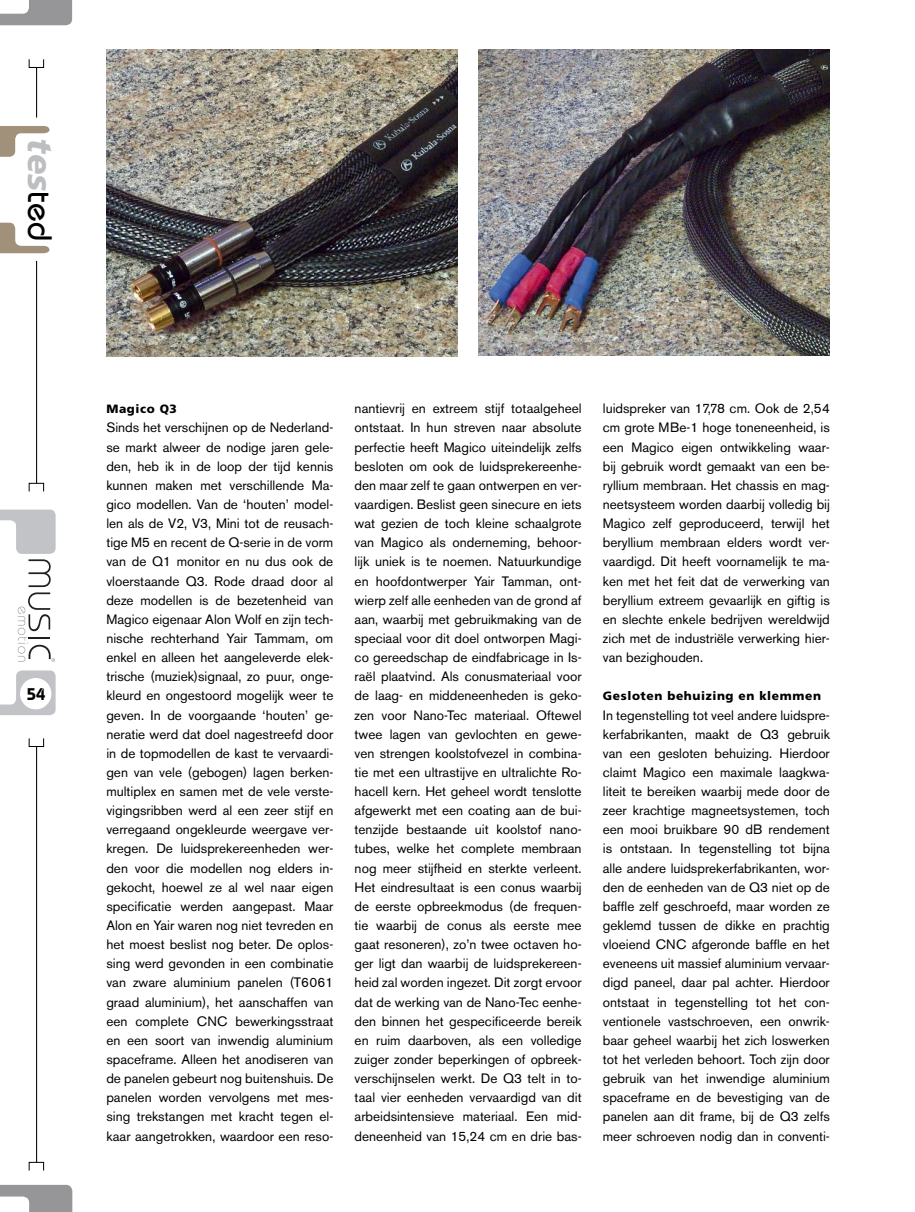
<style>
.page{position:relative;width:915px;height:1212px;background:#fff}
.page>*{position:absolute;margin:0;border:0;box-sizing:border-box;transform-origin:0 0}
.t1{font:italic 900 33.9px "Frutiger";color:#bdbec1}
.t2{font:600 16.95px "Bauhaus";color:#000}
.t3{font:13.5px/19.2px "Akzidenz Grotesk BE";color:#000;text-align:justify}
.t4{font:900 12px "Frutiger";letter-spacing:.05em;color:#000}
.s1{font-family:"Bauhaus";font-weight:500;font-style:normal;color:#000}
</style>
<div class="page">
<img style="left:106px;top:50px;width:351px;height:306px">
<img style="left:478px;top:50px;width:351px;height:306px">
<svg style="left:0;top:0;width:72px;height:25px"></svg>
<svg style="left:0;top:670px;width:56px;height:45px"></svg>
<svg style="left:0;top:1185px;width:72px;height:27px"></svg>
<hr style="left:36px;top:67px;width:1px;height:51px;background:#000">
<div style="left:29px;top:59px;width:15px;height:9px;border:1px solid #000"></div>
<hr style="left:36px;top:746px;width:1px;height:416px;background:#000">
<div style="left:29px;top:738px;width:15px;height:9px;border:1px solid #000"></div>
<div style="left:29px;top:1162px;width:15px;height:9px;border:1px solid #000"></div>
<div style="left:20px;top:678px;width:31px;height:31px;background:#fff;border-radius:50%"></div>
<div style="left:29px;top:483px;width:15px;height:9px;border:1px solid #000"></div>
<hr style="left:36px;top:261px;width:1px;height:222px;background:#000">
<svg style="left:0;top:223px;width:49px;height:30px"></svg>
<svg style="left:0;top:126px;width:49px;height:31px"></svg>
<svg style="left:0;top:510px;width:56px;height:152px"></svg>
<h1 class="t1" style="left:54px;top:138px;width:104px;rotate:90deg">tes<span class="s1">ted</span></h1>
<p class="t2" style="left:27px;top:688px;width:20px">54</p>
<p class="t4" style="left:106px;top:404px;width:72px">Magico Q3</p>
<p class="t3" style="left:106px;top:420px;width:228px">Sinds het verschijnen op de Nederland&shy;se markt alweer de nodige jaren gele&shy;den, heb ik in de loop der tijd kennis kunnen maken met verschillende Ma&shy;gico modellen. Van de ‘houten’ model&shy;len als de V2, V3, Mini tot de reusach&shy;tige M5 en recent de Q-serie in de vorm van de Q1 monitor en nu dus ook de vloerstaande Q3. Rode draad door al deze modellen is de bezetenheid van Magico eigenaar Alon Wolf en zijn tech&shy;nische rechterhand Yair Tammam, om enkel en alleen het aangeleverde elek&shy;trische (muziek)signaal, zo puur, onge&shy;kleurd en ongestoord mogelijk weer te geven. In de voorgaande ‘houten’ ge&shy;neratie werd dat doel nagestreefd door in de topmodellen de kast te vervaardi&shy;gen van vele (gebogen) lagen berken&shy;multiplex en samen met de vele verste&shy;vigingsribben werd al een zeer stijf en verregaand ongekleurde weergave ver&shy;kregen. De luidsprekereenheden wer&shy;den voor die modellen nog elders in&shy;gekocht, hoewel ze al wel naar eigen specificatie werden aangepast. Maar Alon en Yair waren nog niet tevreden en het moest beslist nog beter. De oplos&shy;sing werd gevonden in een combinatie van zware aluminium panelen (T6061 graad aluminium), het aanschaffen van een complete CNC bewerkingsstraat en een soort van inwendig aluminium spaceframe. Alleen het anodiseren van de panelen gebeurt nog buitenshuis. De panelen worden vervolgens met mes&shy;sing trekstangen met kracht tegen el&shy;kaar aangetrokken, waardoor een reso-</p>
<p class="t3" style="left:354px;top:400px;width:228px">nantievrij en extreem stijf totaalgeheel ontstaat. In hun streven naar absolute perfectie heeft Magico uiteindelijk zelfs besloten om ook de luidsprekereenhe&shy;den maar zelf te gaan ontwerpen en ver&shy;vaardigen. Beslist geen sinecure en iets wat gezien de toch kleine schaalgrote van Magico als onderneming, behoor&shy;lijk uniek is te noemen. Natuurkundige en hoofdontwerper Yair Tamman, ont&shy;wierp zelf alle eenheden van de grond af aan, waarbij met gebruikmaking van de speciaal voor dit doel ontworpen Magi&shy;co gereedschap de eindfabricage in Is&shy;raël plaatvind. Als conusmateriaal voor de laag- en middeneenheden is geko&shy;zen voor Nano-Tec materiaal. Oftewel twee lagen van gevlochten en gewe&shy;ven strengen koolstofvezel in combina&shy;tie met een ultrastijve en ultralichte Ro&shy;hacell kern. Het geheel wordt tenslotte afgewerkt met een coating aan de bui&shy;tenzijde bestaande uit koolstof nano&shy;tubes, welke het complete membraan nog meer stijfheid en sterkte verleent.<br>Het eindresultaat is een conus waarbij de eerste opbreekmodus (de frequen&shy;tie waarbij de conus als eerste mee gaat resoneren), zo’n twee octaven ho&shy;ger ligt dan waarbij de luidsprekereen&shy;heid zal worden ingezet. Dit zorgt ervoor dat de werking van de Nano-Tec eenhe&shy;den binnen het gespecificeerde bereik en ruim daarboven, als een volledige zuiger zonder beperkingen of opbreek&shy;verschijnselen werkt. De Q3 telt in to&shy;taal vier eenheden vervaardigd van dit arbeidsintensieve materiaal. Een mid&shy;deneenheid van 15,24 cm en drie bas-</p>
<p class="t3" style="left:602px;top:400px;width:228px">luidspreker van 17,78 cm. Ook de 2,54 cm grote MBe-1 hoge toneneenheid, is een Magico eigen ontwikkeling waar&shy;bij gebruik wordt gemaakt van een be&shy;ryllium membraan. Het chassis en mag&shy;neetsysteem worden daarbij volledig bij Magico zelf geproduceerd, terwijl het beryllium membraan elders wordt ver&shy;vaardigd. Dit heeft voornamelijk te ma&shy;ken met het feit dat de verwerking van beryllium extreem gevaarlijk en giftig is en slechte enkele bedrijven wereldwijd zich met de industriële verwerking hier&shy;van bezighouden.</p>
<p class="t4" style="left:602px;top:691px;width:219px">Gesloten behuizing en klemmen</p>
<p class="t3" style="left:602px;top:707px;width:228px">In tegenstelling tot veel andere luidspre&shy;kerfabrikanten, maakt de Q3 gebruik van een gesloten behuizing. Hierdoor claimt Magico een maximale laagkwa&shy;liteit te bereiken waarbij mede door de zeer krachtige magneetsystemen, toch een mooi bruikbare 90 dB rendement is ontstaan. In tegenstelling tot bijna alle andere luidsprekerfabrikanten, wor&shy;den de eenheden van de Q3 niet op de baffle zelf geschroefd, maar worden ze geklemd tussen de dikke en prachtig vloeiend CNC afgeronde baffle en het eveneens uit massief aluminium vervaar&shy;digd paneel, daar pal achter. Hierdoor ontstaat in tegenstelling tot het con&shy;ventionele vastschroeven, een onwrik&shy;baar geheel waarbij het zich loswerken tot het verleden behoort. Toch zijn door gebruik van het inwendige aluminium spaceframe en de bevestiging van de panelen aan dit frame, bij de Q3 zelfs meer schroeven nodig dan in conventi-</p>
</div>
